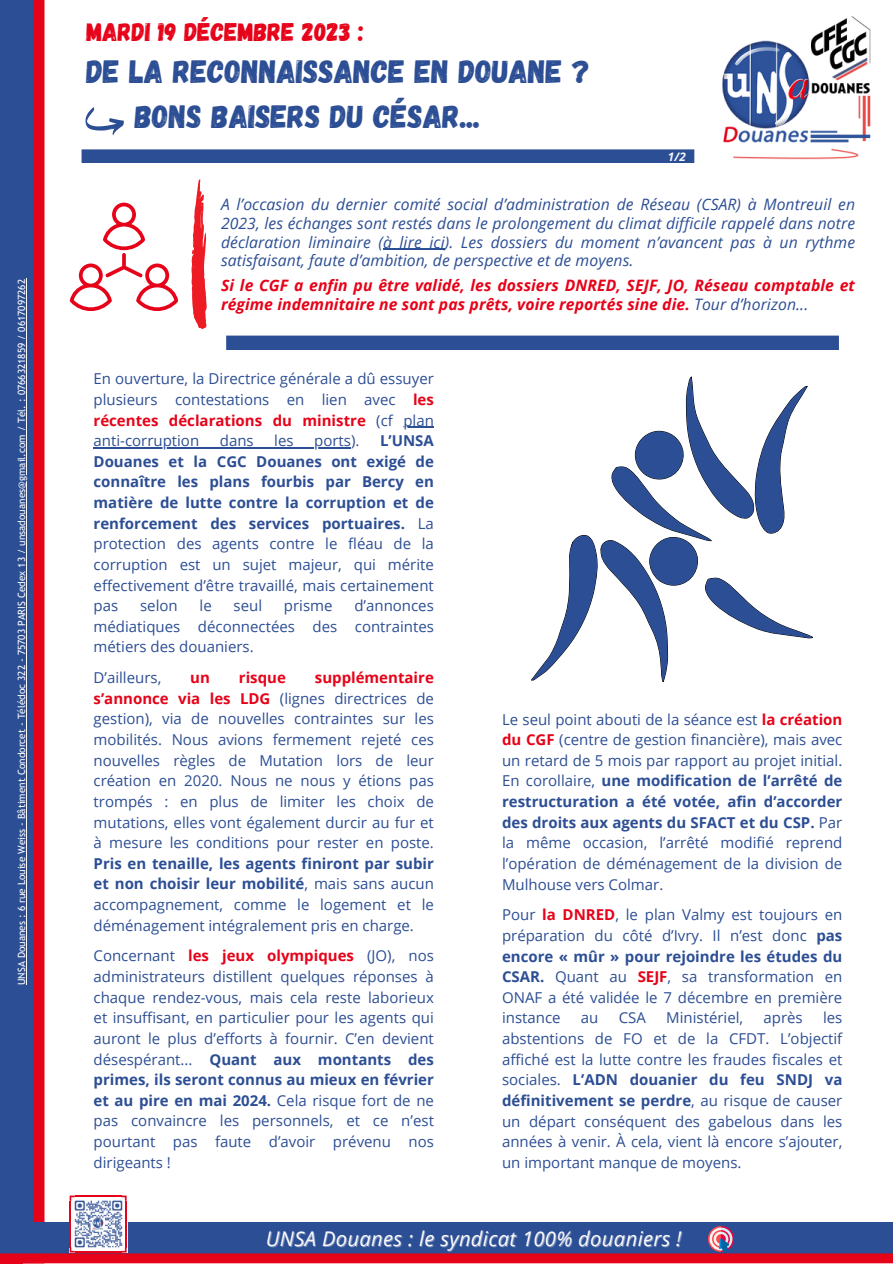
<style>
.page{position:relative;width:893px;height:1264px;background:#fff}
.page>*{position:absolute;margin:0;border:0;box-sizing:border-box;transform-origin:0 0}
.t1{font:32.25px "Gagalin";color:#2c4e94}
.t2{font:25.5px "Gagalin";color:#e60319}
.t3{font:italic 20.25px "Open Sans";letter-spacing:.015em;color:#fcfcfd}
.t4{font:italic 15.75px/18.8px "Open Sans";letter-spacing:.005em;color:#2c4e94;text-align:justify}
.t5{font:italic 700 15.75px/18.8px "Open Sans";letter-spacing:.005em;color:#e60319}
.t6{font:15px/20.5px "Open Sans";color:#2c4e94;text-align:justify}
.t7{font:700 15px/20.5px "Open Sans";color:#2c4e94;text-align:justify}
.t8{font:700 15px "Open Sans";color:#e60319}
.t9{font:italic 700 11.7px "Open Sans";color:#f5f8fa}
.t10{font:10.05px "Trebuchet MS";color:#fcfcfd}
.s1{font-weight:400;color:#2c4e94}
.s2{font-weight:700;color:#e60319}
.s3{font-weight:400}
.s4{font-weight:700}
</style>
<div class="page">
<svg style="left:0;top:0;width:44px;height:1222px;background:#583c76"></svg>
<svg style="left:82px;top:149px;width:612px;height:14px;background:#325397"></svg>
<svg style="left:191px;top:179px;width:16px;height:150px"></svg>
<svg style="left:226px;top:335px;width:612px;height:14px;background:#345598"></svg>
<img style="left:722px;top:16px;width:148px;height:144px">
<svg style="left:70px;top:203px;width:108px;height:107px"></svg>
<img style="left:71px;top:1200px;width:54px;height:22px">
<hr style="left:125px;top:1200px;width:2px;height:47px;background:#e60319">
<hr style="left:70px;top:1200px;width:1px;height:47px;background:#e60319">
<hr style="left:75px;top:1195px;width:46px;height:2px;background:#e60319">
<svg style="left:121px;top:1195px;width:6px;height:5px"></svg>
<svg style="left:70px;top:1195px;width:5px;height:5px"></svg>
<svg style="left:0;top:1222px;width:892px;height:41px;background:#604179"></svg>
<img style="left:708px;top:1226px;width:25px;height:25px">
<svg style="left:85px;top:107px;width:38px;height:28px"></svg>
<svg style="left:531px;top:377px;width:281px;height:305px"></svg>
<hr style="left:26px;top:278px;width:1px;height:707px;background:#fcfcfd">
<hr style="left:383px;top:248px;width:62px;height:2px;background:#2c4e94">
<hr style="left:403px;top:427px;width:31px;height:1px;background:#2c4e94">
<hr style="left:94px;top:447px;width:257px;height:1px;background:#2c4e94">
<p class="t10" style="left:16px;top:985px;width:707px;rotate:-90deg">UNSA Douanes : 6 rue Louise Weiss - Bâtiment Condorcet - Télédoc 322 - 75703 PARIS Cedex 13 / unsadouanes@gmail.com / Tél. : 0766321859 / 0617097262</p>
<p class="t2" style="left:86px;top:15px;width:279px">MARDI 19 DÉCEMBRE 2023 :</p>
<p class="t1" style="left:86px;top:51px;width:505px">DE LA RECONNAISSANCE EN DOUANE ?</p>
<p class="t1" style="left:135px;top:96px;width:347px">BONS BAISERS DU CÉSAR...</p>
<p class="t9" style="left:668px;top:148px;width:19px">1/2</p>
<p class="t4" style="left:221px;top:194px;width:635px">A l’occasion du dernier comité social d’administration de Réseau (CSAR) à Montreuil en 2023, les échanges sont restés dans le prolongement du climat difficile rappelé dans notre déclaration liminaire (à lire ici). Les dossiers du moment n’avancent pas à un rythme satisfaisant, faute d’ambition, de perspective et de moyens.</p>
<p class="t5" style="left:221px;top:276px;width:635px">Si le CGF a enfin pu être validé, les dossiers DNRED, SEJF, JO, Réseau comptable et régime indemnitaire ne sont pas prêts, voire reportés sine die. <span class="s1">Tour d’horizon...</span></p>
<p class="t6" style="left:94px;top:368px;width:342px">En ouverture, la Directrice générale a dû essuyer plusieurs contestations en lien avec <span class="s2">les récentes déclarations du ministre</span> (cf plan anti-corruption</p>
<p class="t6" style="left:220px;top:430px;width:35px">dans</p>
<p class="t6" style="left:274px;top:430px;width:21px">les</p>
<p class="t6" style="left:314px;top:430px;width:47px">ports).</p>
<p class="t7" style="left:94px;top:430px;width:342px;text-indent:286px">L’UNSA Douanes et la CGC Douanes ont exigé de connaître les plans fourbis par Bercy en matière de lutte contre la corruption et de renforcement des services portuaires. <span class="s3">La protection des agents contre le fléau de la corruption est un sujet majeur, qui mérite effectivement d’être travaillé, mais certainement pas</span></p>
<p class="t6" style="left:94px;top:595px;width:342px;text-indent:261px">d’annonces médiatiques déconnectées des contraintes métiers des douaniers.</p>
<p class="t6" style="left:94px;top:667px;width:69px">D’ailleurs,</p>
<p class="t8" style="left:190px;top:667px;width:21px">un</p>
<p class="t8" style="left:239px;top:667px;width:49px">risque</p>
<p class="t6" style="left:140px;top:595px;width:39px">selon</p>
<p class="t6" style="left:199px;top:595px;width:14px">le</p>
<p class="t6" style="left:233px;top:595px;width:30px">seul</p>
<p class="t6" style="left:284px;top:595px;width:50px">prisme</p>
<p class="t6" style="left:94px;top:667px;width:342px;text-indent:221px"><span class="s2">supplémentaire s’annonce via les LDG</span> (lignes directrices de gestion), via de nouvelles contraintes sur les mobilités. Nous avions fermement rejeté ces nouvelles règles de Mutation lors de leur création en 2020. Nous ne nous y étions pas trompés : en plus de limiter les choix de mutations, elles vont également durcir au fur et à mesure les conditions pour rester en poste.<br><span class="s4">Pris en tenaille, les agents finiront par subir et non choisir leur mobilité</span>, mais sans aucun accompagnement, comme le logement et le déménagement intégralement pris en charge.</p>
<p class="t6" style="left:94px;top:945px;width:342px">Concernant <span class="s2">les jeux olympiques</span> (JO), nos administrateurs distillent quelques réponses à chaque rendez-vous, mais cela reste laborieux et insuffisant, en particulier pour les agents qui auront le plus d’efforts à fournir. C’en devient désespérant... <span class="s4">Quant aux montants des primes, ils seront connus au mieux en février et au pire en mai 2024.</span> Cela risque fort de ne pas convaincre les personnels, et ce n’est pourtant pas faute d’avoir prévenu nos dirigeants !</p>
<p class="t6" style="left:502px;top:708px;width:342px">Le seul point abouti de la séance est <span class="s2">la création du CGF</span> (centre de gestion financière), mais avec un retard de 5 mois par rapport au projet initial.<br>En corollaire, <span class="s4">une modification de l’arrêté de restructuration a été votée, afin d’accorder des droits aux agents du SFACT et du CSP.</span> Par la même occasion, l’arrêté modifié reprend l’opération de déménagement de la division de Mulhouse vers Colmar.</p>
<p class="t6" style="left:502px;top:904px;width:342px">Pour <span class="s2">la DNRED</span>, le plan Valmy est toujours en préparation du côté d’Ivry. Il n’est donc <span class="s4">pas encore « mûr » pour rejoindre les études du CSAR.</span> Quant au <span class="s2">SEJF</span>, sa transformation en ONAF a été validée le 7 décembre en première instance</p>
<p class="t6" style="left:581px;top:1007px;width:19px">au</p>
<p class="t6" style="left:618px;top:1007px;width:29px">CSA</p>
<p class="t6" style="left:666px;top:1007px;width:78px">Ministériel,</p>
<p class="t6" style="left:763px;top:1007px;width:41px">après</p>
<p class="t6" style="left:502px;top:1007px;width:342px;text-indent:321px">les abstentions de FO et de la CFDT. L’objectif affiché est la lutte contre les fraudes fiscales et sociales. <span class="s4">L’ADN douanier du feu SNDJ va définitivement se perdre</span>, au risque de causer un départ conséquent des gabelous dans les années à venir. À cela, vient là encore s’ajouter, un important manque de moyens.</p>
<p class="t3" style="left:266px;top:1224px;width:417px">UNSA Douanes : le syndicat 100% douaniers !</p>
</div>
